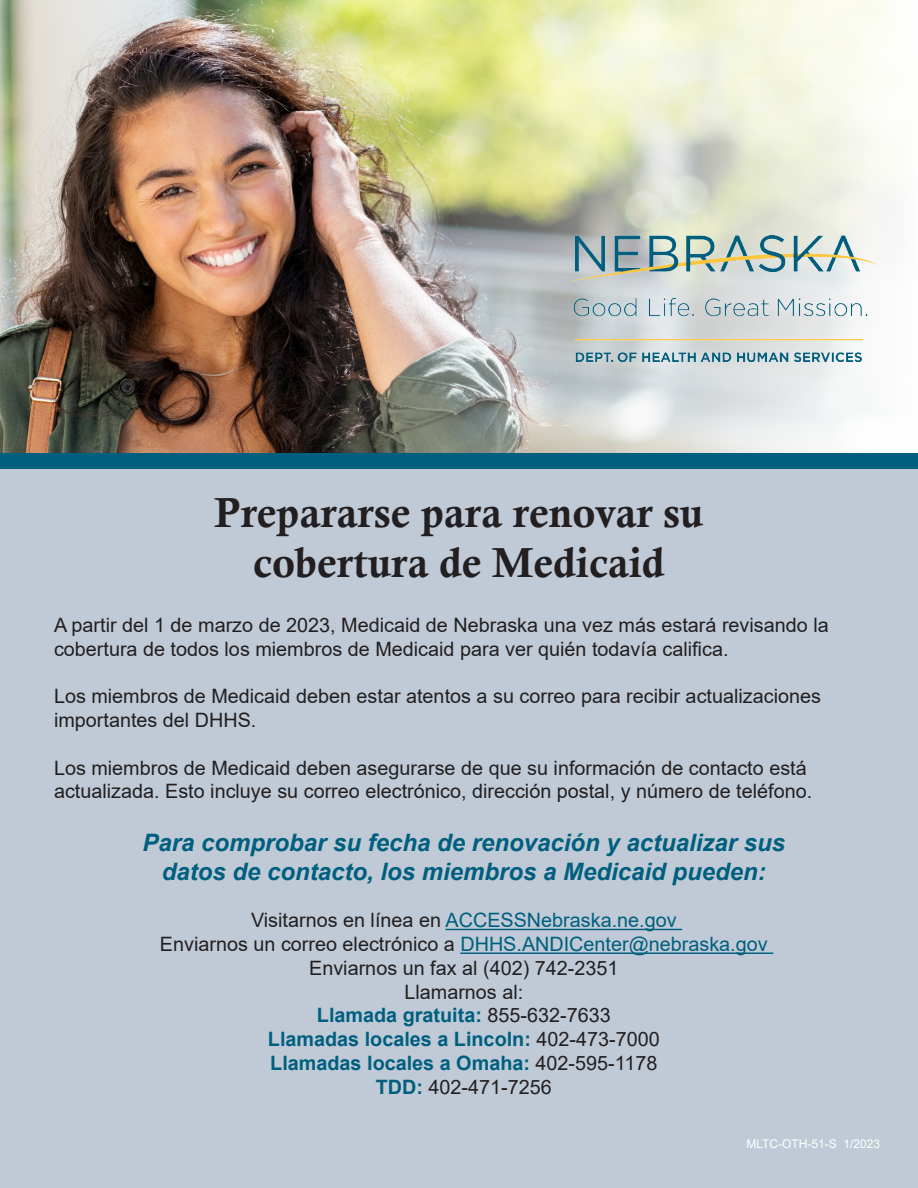
<style>
.page{position:relative;width:918px;height:1188px;background:#fff}
.page>*{position:absolute;margin:0;border:0;box-sizing:border-box;transform-origin:0 0}
.t1{font:42px "Calis MT Bol";color:#231f20}
.t2{font:italic 700 24px "Arial";color:#005f7e}
.t3{font:19.8px/23.7px "Arial";color:#231f20}
.t4{font:700 19.8px "Arial";color:#005f7e}
.t5{font:19.8px "Arial";color:#005f7e}
.t6{font:12px "Arial";color:#fff}
.s1{color:#231f20}
.s2{color:#005f7e}
.s3{font-weight:400;color:#231f20}
.s4{font-weight:700;color:#005f7e}
</style>
<div class="page">
<img style="left:0;top:0;width:918px;height:454px">
<div style="left:0;top:469px;width:918px;height:719px;background:#bfcad6"></div>
<hr style="left:446px;top:929px;width:236px;height:1px;background:#005f7e">
<hr style="left:460px;top:953px;width:313px;height:1px;background:#005f7e">
<img style="left:571px;top:235px;width:306px;height:126px">
<div style="left:0;top:454px;width:918px;height:15px;background:#005f7e"></div>
<p class="t1" style="left:215px;top:488px;width:490px">Prepararse para renovar su</p>
<p class="t1" style="left:253px;top:539px;width:413px">cobertura de Medicaid</p>
<p class="t3" style="left:54px;top:613px;width:776px">A partir del 1 de marzo de 2023, Medicaid de Nebraska una vez más estará revisando la cobertura de todos los miembros de Medicaid para ver quién todavía califica.</p>
<p class="t3" style="left:54px;top:685px;width:769px">Los miembros de Medicaid deben estar atentos a su correo para recibir actualizaciones importantes del DHHS.</p>
<p class="t3" style="left:54px;top:756px;width:760px">Los miembros de Medicaid deben asegurarse de que su información de contacto está actualizada. Esto incluye su correo electrónico, dirección postal, y número de teléfono.</p>
<p class="t2" style="left:142px;top:827px;width:644px">Para comprobar su fecha de renovación y actualizar sus</p>
<p class="t2" style="left:162px;top:855px;width:606px">datos de contacto, los miembros a Medicaid pueden:</p>
<p class="t5" style="left:251px;top:907px;width:427px"><span class="s1">Visitarnos en línea en</span> ACCESSNebraska.ne.gov</p>
<p class="t3" style="left:160px;top:932px;width:609px">Enviarnos un correo electrónico a <span class="s2">DHHS.ANDICenter@nebraska.gov</span></p>
<p class="t3" style="left:309px;top:956px;width:311px">Enviarnos un fax al (402) 742-2351</p>
<p class="t3" style="left:404px;top:980px;width:120px">Llamarnos al:</p>
<p class="t4" style="left:317px;top:1002px;width:295px">Llamada gratuita: <span class="s3">855-632-7633</span></p>
<p class="t4" style="left:268px;top:1025px;width:393px">Llamadas locales a Lincoln: <span class="s3">402-473-7000</span></p>
<p class="t4" style="left:270px;top:1049px;width:389px">Llamadas locales a Omaha: <span class="s3">402-595-1178</span></p>
<p class="t3" style="left:376px;top:1075px;width:178px"><span class="s4">TDD:</span> 402-471-7256</p>
<p class="t6" style="left:746px;top:1136px;width:135px">MLTC-OTH-51-S 1/2023</p>
</div>
